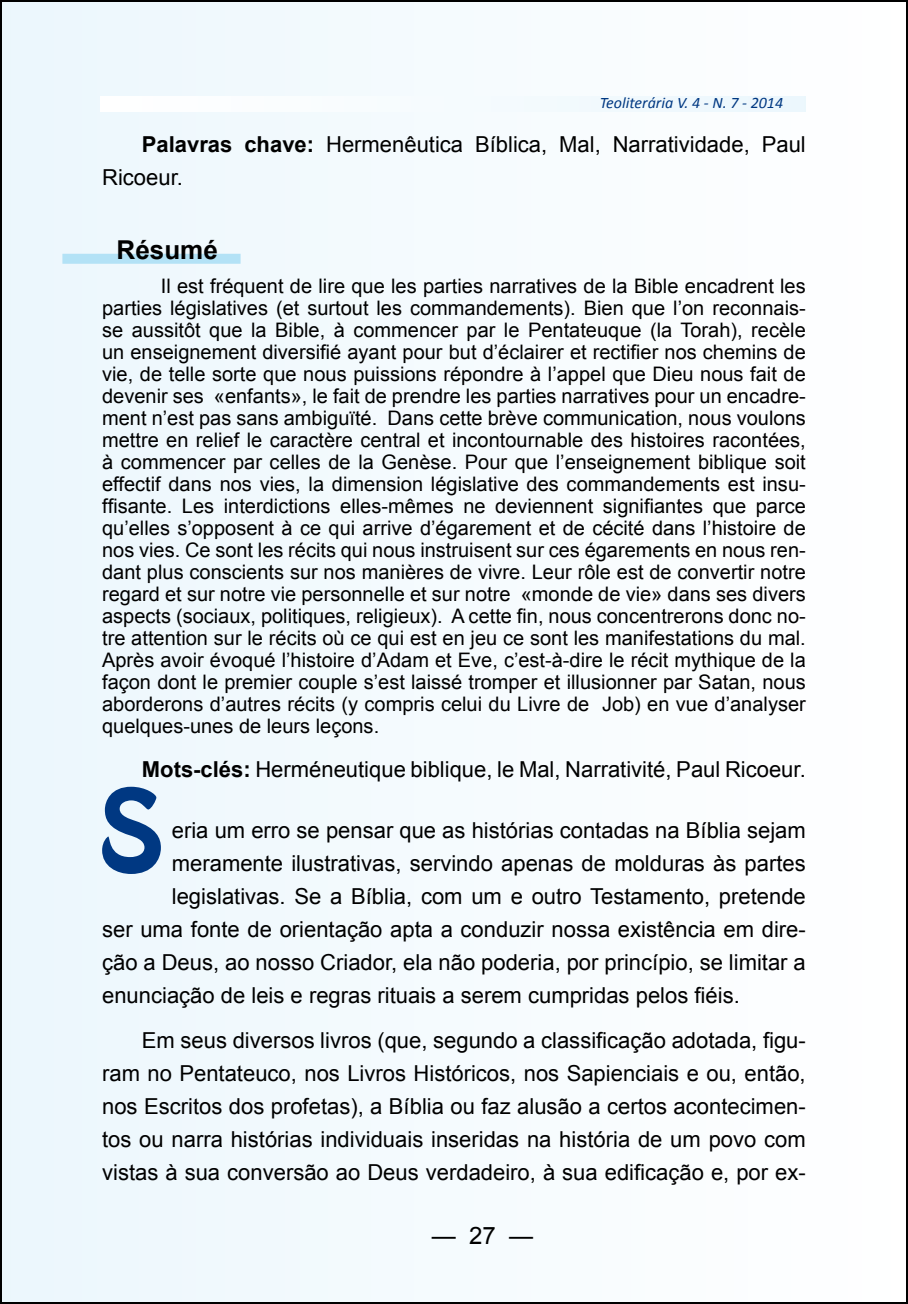
<style>
.page{position:relative;width:908px;height:1304px;background:#fff}
.page>*{position:absolute;margin:0;border:0;box-sizing:border-box;transform-origin:0 0}
.t1{font:101.2px "Hobo Std";color:#003882}
.t2{font:700 26px "Arial";color:#000}
.t3{font:24px "Arial";color:#000}
.t4{font:22px/33px "Arial";color:#000}
.t5{font:20px/22px "Arial";color:#000;text-align:justify}
.t6{font:italic 16px "Calibri";color:#003882}
.s1{font-weight:700}
</style>
<div class="page">
<div style="left:1px;top:1px;width:905px;height:1302px;background:#f5fbfe"></div>
<div style="left:62px;top:254px;width:178px;height:10px;background:#b3e2f6"></div>
<p class="t6" style="left:599px;top:93px;width:185px">Teoliterária V. 4 - N. 7 - 2014</p>
<p class="t4" style="left:102px;top:128px;width:704px;text-indent:40px"><span class="s1">Palavras chave:</span> Hermenêutica Bíblica, Mal, Narratividade, Paul<br>Ricoeur.</p>
<h2 class="t2" style="left:117px;top:233px;width:103px">Résumé</h2>
<p class="t5" style="left:102px;top:275px;width:705px;text-indent:59px">Il est fréquent de lire que les parties narratives de la Bible encadrent les parties législatives (et surtout les commandements). Bien que l’on reconnais&shy;se aussitôt que la Bible, à commencer par le Pentateuque (la Torah), recèle un enseignement diversifié ayant pour but d’éclairer et rectifier nos chemins de vie, de telle sorte que nous puissions répondre à l’appel que Dieu nous fait de devenir ses «enfants», le fait de prendre les parties narratives pour un encadre&shy;ment n’est pas sans ambiguïté. Dans cette brève communication, nous voulons mettre en relief le caractère central et incontournable des histoires racontées, à commencer par celles de la Genèse. Pour que l’enseignement biblique soit effectif dans nos vies, la dimension législative des commandements est insu&shy;ffisante. Les interdictions elles-mêmes ne deviennent signifiantes que parce qu’elles s’opposent à ce qui arrive d’égarement et de cécité dans l’histoire de nos vies. Ce sont les récits qui nous instruisent sur ces égarements en nous ren&shy;dant plus conscients sur nos manières de vivre. Leur rôle est de convertir notre regard et sur notre vie personnelle et sur notre «monde de vie» dans ses divers aspects (sociaux, politiques, religieux). A cette fin, nous concentrerons donc no&shy;tre attention sur le récits où ce qui est en jeu ce sont les manifestations du mal.<br>Après avoir évoqué l’histoire d’Adam et Eve, c’est-à-dire le récit mythique de la façon dont le premier couple s’est laissé tromper et illusionner par Satan, nous aborderons d’autres récits (y compris celui du Livre de Job) en vue d’analyser quelques-unes de leurs leçons.</p>
<p class="t4" style="left:142px;top:753px;width:665px"><span class="s1">Mots-clés:</span> Herméneutique biblique, le Mal, Narrativité, Paul Ricoeur.</p>
<h1 class="t1" style="left:99px;top:761px;width:67px">S</h1>
<p class="t4" style="left:172px;top:814px;width:635px">eria um erro se pensar que as histórias contadas na Bíblia sejam</p>
<p class="t4" style="left:172px;top:847px;width:635px">meramente ilustrativas, servindo apenas de molduras às partes</p>
<p class="t4" style="left:172px;top:880px;width:635px">legislativas. Se a Bíblia, com um e outro Testamento, pretende</p>
<p class="t4" style="left:102px;top:913px;width:704px">ser uma fonte de orientação apta a conduzir nossa existência em dire-</p>
<p class="t4" style="left:102px;top:946px;width:704px">ção a Deus, ao nosso Criador, ela não poderia, por princípio, se limitar a</p>
<p class="t4" style="left:102px;top:979px;width:639px">enunciação de leis e regras rituais a serem cumpridas pelos fiéis.</p>
<p class="t4" style="left:102px;top:1024px;width:704px;text-align:justify;text-indent:40px">Em seus diversos livros (que, segundo a classificação adotada, figu&shy;ram no Pentateuco, nos Livros Históricos, nos Sapienciais e ou, então, nos Escritos dos profetas), a Bíblia ou faz alusão a certos acontecimen&shy;tos ou narra histórias individuais inseridas na história de um povo com vistas à sua conversão ao Deus verdadeiro, à sua edificação e, por ex-</p>
<p class="t3" style="left:431px;top:1219px;width:103px">— 27 —</p>
</div>
